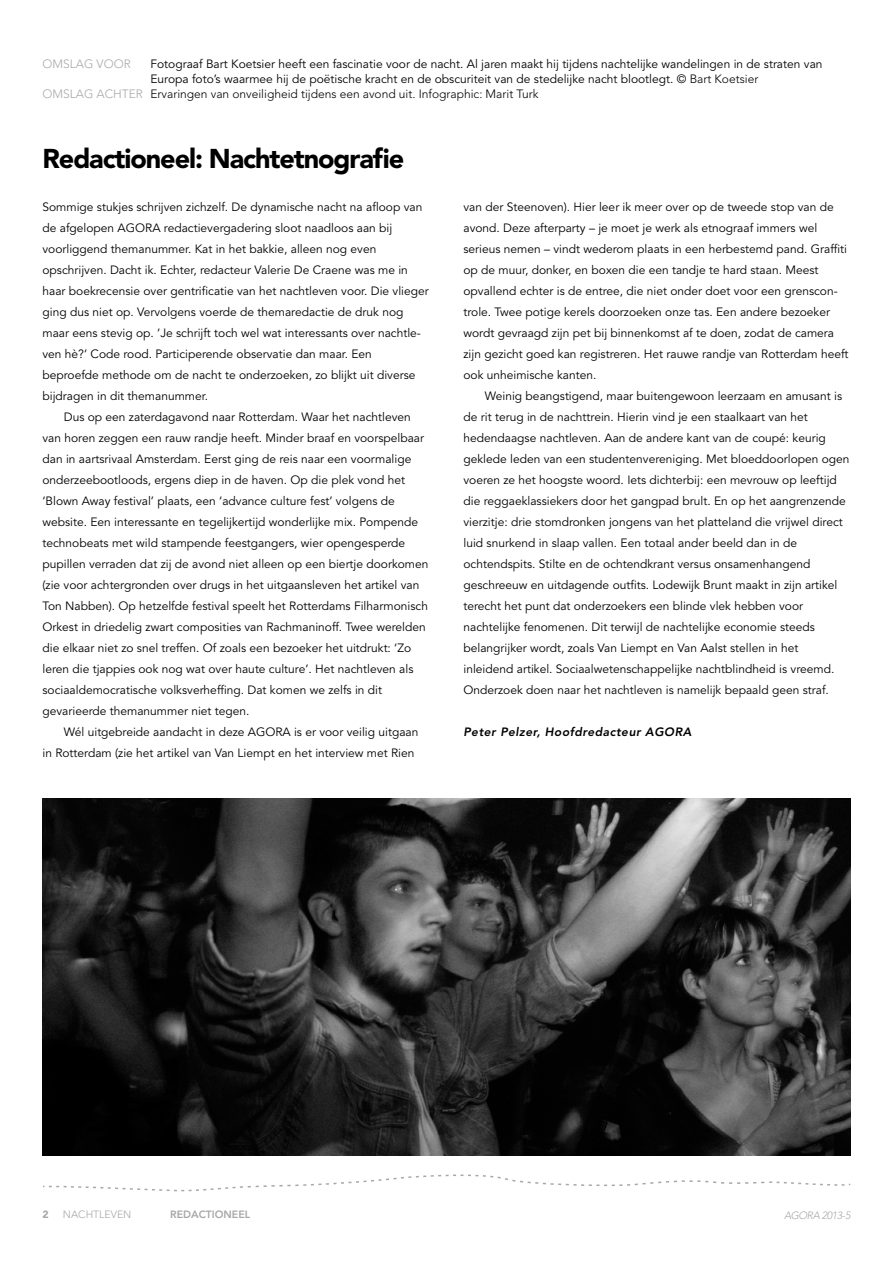
<style>
.page{position:relative;width:893px;height:1263px;background:#fff}
.page>*{position:absolute;margin:0;border:0;box-sizing:border-box;transform-origin:0 0}
.t1{font:900 27px "Avenir LT Std";letter-spacing:-.04em;color:#000}
.t2{font:12px/21px "Avenir LT Std";color:#000}
.t3{font:300 12px "Avenir LT Std";color:#000}
.t4{font:italic 800 12px "Avenir LT Std";letter-spacing:.04em;color:#000}
.t5{font:300 12px "Avenir LT Std";color:#a7a8aa}
.t6{font:800 10.5px "Avenir LT Std";color:#a7a8aa}
.t7{font:italic 300 10.5px "Avenir LT Std";letter-spacing:-.04em;color:#a7a8aa}
.t8{font:300 10.5px "Avenir LT Std";color:#a7a8aa}
.t9{font:900 10.5px "Avenir LT Std";color:#a7a8aa}
.s1{font-weight:300}
.s2{color:#a7a8aa}
</style>
<div class="page">
<img style="left:43px;top:799px;width:807px;height:357px">
<svg style="left:43px;top:1174px;width:808px;height:18px"></svg>
<p class="t5" style="left:43px;top:56px;width:90px">OMSLAG voor</p>
<p class="t2" style="left:151px;top:53px;width:673px">Fotograaf Bart Koetsier heeft een fascinatie voor de nacht. Al jaren maakt hij tijdens nachtelijke wandelingen in de straten van</p>
<p class="t2" style="left:151px;top:68px;width:609px">Europa foto’s waarmee hij de poëtische kracht en de obscuriteit van de stedelijke nacht blootlegt. © <span class="s1">Bart Koetsier</span></p>
<p class="t3" style="left:43px;top:86px;width:498px"><span class="s2">OMSLAG achter</span> Ervaringen van onveiligheid tijdens een avond uit. Infographic: Marit Turk</p>
<h1 class="t1" style="left:43px;top:142px;width:363px">Redactioneel: Nachtetnografie</h1>
<p class="t2" style="left:43px;top:196px;width:388px">Sommige stukjes schrijven zichzelf. De dynamische nacht na afloop van de afgelopen AGORA redactievergadering sloot naadloos aan bij voorliggend themanummer. Kat in het bakkie, alleen nog even opschrijven. Dacht ik. Echter, redacteur Valerie De Craene was me in haar boekrecensie over gentrificatie van het nachtleven voor. Die vlieger ging dus niet op. Vervolgens voerde de themaredactie de druk nog maar eens stevig op. ‘Je schrijft toch wel wat interessants over nachtle&shy;ven hè?’ Code rood. Participerende observatie dan maar. Een beproefde methode om de nacht te onderzoeken, zo blijkt uit diverse bijdragen in dit themanummer.</p>
<p class="t2" style="left:43px;top:406px;width:387px;text-indent:21px">Dus op een zaterdagavond naar Rotterdam. Waar het nachtleven van horen zeggen een rauw randje heeft. Minder braaf en voorspelbaar dan in aartsrivaal Amsterdam. Eerst ging de reis naar een voormalige onderzeebootloods, ergens diep in de haven. Op die plek vond het ‘Blown Away festival’ plaats, een ‘advance culture fest’ volgens de website. Een interessante en tegelijkertijd wonderlijke mix. Pompende technobeats met wild stampende feestgangers, wier opengesperde pupillen verraden dat zij de avond niet alleen op een biertje doorkomen (zie voor achtergronden over drugs in het uitgaansleven het artikel van Ton Nabben). Op hetzelfde festival speelt het Rotterdams Filharmonisch Orkest in driedelig zwart composities van Rachmaninoff. Twee werelden die elkaar niet zo snel treffen. Of zoals een bezoeker het uitdrukt: ‘Zo leren die tjappies ook nog wat over haute culture’. Het nachtleven als sociaaldemocratische volksverheffing. Dat komen we zelfs in dit gevarieerde themanummer niet tegen.</p>
<p class="t2" style="left:43px;top:721px;width:377px;text-indent:21px">Wél uitgebreide aandacht in deze AGORA is er voor veilig uitgaan in Rotterdam (zie het artikel van Van Liempt en het interview met Rien</p>
<p class="t2" style="left:463px;top:196px;width:387px">van der Steenoven). Hier leer ik meer over op de tweede stop van de avond. Deze afterparty – je moet je werk als etnograaf immers wel serieus nemen – vindt wederom plaats in een herbestemd pand. Graffiti op de muur, donker, en boxen die een tandje te hard staan. Meest opvallend echter is de entree, die niet onder doet voor een grenscon&shy;trole. Twee potige kerels doorzoeken onze tas. Een andere bezoeker wordt gevraagd zijn pet bij binnenkomst af te doen, zodat de camera zijn gezicht goed kan registreren. Het rauwe randje van Rotterdam heeft ook unheimische kanten.</p>
<p class="t2" style="left:463px;top:385px;width:388px;text-indent:21px">Weinig beangstigend, maar buitengewoon leerzaam en amusant is de rit terug in de nachttrein. Hierin vind je een staalkaart van het hedendaagse nachtleven. Aan de andere kant van de coupé: keurig geklede leden van een studentenvereniging. Met bloeddoorlopen ogen voeren ze het hoogste woord. Iets dichterbij: een mevrouw op leeftijd die reggaeklassiekers door het gangpad brult. En op het aangrenzende vierzitje: drie stomdronken jongens van het platteland die vrijwel direct luid snurkend in slaap vallen. Een totaal ander beeld dan in de ochtendspits. Stilte en de ochtendkrant versus onsamenhangend geschreeuw en uitdagende outfits. Lodewijk Brunt maakt in zijn artikel terecht het punt dat onderzoekers een blinde vlek hebben voor nachtelijke fenomenen. Dit terwijl de nachtelijke economie steeds belangrijker wordt, zoals Van Liempt en Van Aalst stellen in het inleidend artikel. Sociaalwetenschappelijke nachtblindheid is vreemd.<br>Onderzoek doen naar het nachtleven is namelijk bepaald geen straf.</p>
<p class="t4" style="left:463px;top:724px;width:229px">Peter Pelzer, Hoofdredacteur AGORA</p>
<p class="t9" style="left:43px;top:1208px;width:8px">2</p>
<p class="t8" style="left:63px;top:1209px;width:70px">nachtleven</p>
<p class="t6" style="left:170px;top:1208px;width:82px">REDACTIONEEL</p>
<p class="t7" style="left:784px;top:1209px;width:68px">AGORA 2013-5</p>
</div>
